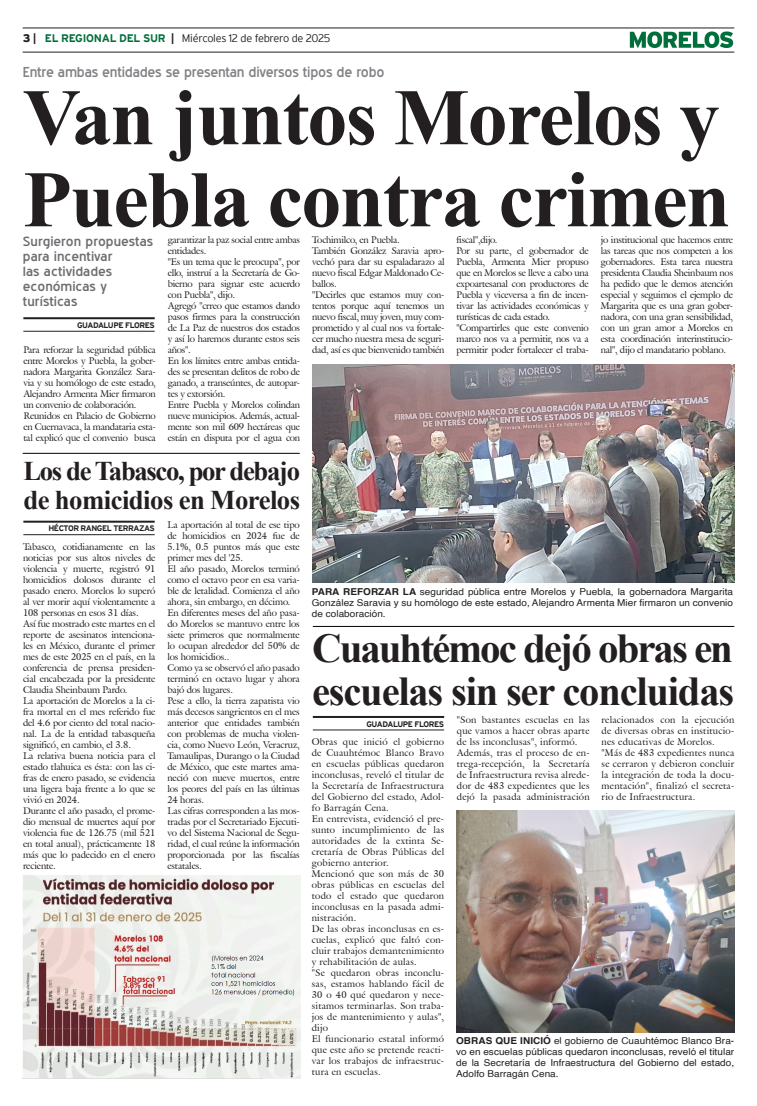
<style>
.page{position:relative;width:757px;height:1106px;background:#fff}
.page>*{position:absolute;margin:0;border:0;box-sizing:border-box;transform-origin:0 0}
.Cabeza_01{font:700 80px "Times New Roman";letter-spacing:-.02em;color:#231f20}
.Cabeza_02{font:700 41px "Times New Roman";letter-spacing:-.03em;color:#231f20}
.Cabeza_02-2{font:700 41px "Times New Roman";letter-spacing:-.05em;color:#231f20}
.Cabeza_03{font:700 27px "Times New Roman";letter-spacing:-.04em;color:#231f20}
.Cabeza_03-2{font:700 27px "Times New Roman";letter-spacing:-.02em;color:#231f20}
.Balazo_01{font:14px "Blue Highway";letter-spacing:-.015em;color:#808285;scale:1.05 1}
.Sumario_Portada{font:13px/15px "Blue Highway";color:#6c6d70;scale:1.1 1}
.t1{font:300 11px "Interstate";letter-spacing:-.025em;color:#231f20}
.t2{font:9.5px/11px "Galliard IT Cby BT";letter-spacing:-.01em;color:#231f20;text-align:justify}
.Pie_de_foto{font:9.5px/11px "Helvetica";letter-spacing:.005em;color:#231f20;text-align:justify;scale:1.05 1}
.t3{font:700 8px "Interstate";letter-spacing:-.05em;color:#231f20}
.s1{font-weight:900}
.s2{font-weight:700}
.s3{font-weight:700;color:#006f3c}
</style>
<div class="page">
<hr style="left:23px;top:28px;width:711px;height:1px;background:#231f20">
<hr style="left:23px;top:52px;width:711px;height:1px;background:#231f20">
<svg style="left:630px;top:31px;width:103px;height:17px"></svg>
<hr style="left:23px;top:317px;width:132px;height:2px;background:#231f20">
<hr style="left:23px;top:331px;width:132px;height:1px;background:#231f20">
<hr style="left:23px;top:520px;width:132px;height:2px;background:#231f20">
<hr style="left:23px;top:534px;width:132px;height:1px;background:#231f20">
<hr style="left:23px;top:453px;width:277px;height:1px;background:#000">
<hr style="left:313px;top:716px;width:131px;height:2px;background:#231f20">
<hr style="left:313px;top:729px;width:131px;height:1px;background:#231f20">
<hr style="left:313px;top:626px;width:421px;height:1px;background:#000">
<img style="left:313px;top:364px;width:421px;height:219px">
<img style="left:457px;top:810px;width:277px;height:222px">
<img style="left:23px;top:875px;width:277px;height:203px">
<p class="t1" style="left:23px;top:32px;width:309px"><span class="s1">3</span> <span class="s2">|</span> <span class="s3">EL REGIONAL DEL SUR</span> <span class="s2">|</span> Miércoles 12 de febrero de 2025</p>
<p class="Balazo_01" style="left:23px;top:63px;width:346px">Entre ambas entidades se presentan diversos tipos de robo</p>
<p class="Cabeza_01" style="left:23px;top:60px;width:698px">Van juntos Morelos y</p>
<p class="Cabeza_01" style="left:23px;top:142px;width:709px">Puebla contra crimen</p>
<p class="Sumario_Portada" style="left:23px;top:234px;width:120px">Surgieron propuestas para incentivar<br>las actividades económicas y turísticas</p>
<p class="t3" style="left:77px;top:320px;width:79px">GUADALUPE FLORES</p>
<p class="t2" style="left:168px;top:234px;width:134px">garantizar la paz social entre ambas entidades.</p>
<p class="t2" style="left:168px;top:256px;width:134px">"Es un tema que le preocupa", por ello, instruí a la Secretaría de Go&shy;bierno para signar este acuerdo con Puebla", dijo.</p>
<p class="t2" style="left:168px;top:300px;width:134px">Agregó "crreo que estamos dando pasos firmes para la construcción de La Paz de nuestros dos estados y así lo haremos durante estos seis años".</p>
<p class="t2" style="left:168px;top:355px;width:134px">En los límites entre ambas entida&shy;des se presentan delitos de robo de ganado, a transeúntes, de autopar&shy;tes y extorsión.</p>
<p class="t2" style="left:168px;top:399px;width:134px">Entre Puebla y Morelos colindan nueve municipios. Además, actual&shy;mente son mil 609 hectáreas que están en disputa por el agua con</p>
<p class="t2" style="left:312px;top:234px;width:89px">Tochimilco, en Puebla.</p>
<p class="t2" style="left:312px;top:245px;width:134px">También González Saravia apro&shy;vechó para dar su espaladarazo al nuevo fiscal Edgar Maldonado Ce&shy;ballos.</p>
<p class="t2" style="left:312px;top:289px;width:134px">"Decirles que estamos muy con&shy;tentos porque aquí tenemos un nuevo fiscal, muy joven, muy com&shy;prometido y al cual nos va fortale&shy;cer mucho nuestra mesa de seguri&shy;dad, así es que bienvenido también</p>
<p class="t2" style="left:456px;top:234px;width:43px">fiscal",dijo.</p>
<p class="t2" style="left:456px;top:245px;width:134px">Por su parte, el gobernador de Puebla, Armenta Mier propuso que en Morelos se lleve a cabo una expoartesanal con productores de Puebla y viceversa a fin de incen&shy;tivar las actividades económicas y turísticas de cada estado.</p>
<p class="t2" style="left:456px;top:322px;width:134px">"Compartirles que este convenio marco nos va a permitir, nos va a permitir poder fortalecer el traba-</p>
<p class="t2" style="left:601px;top:234px;width:134px">jo institucional que hacemos entre las tareas que nos competen a los gobernadores. Esta tarea nuestra presidenta Claudia Sheinbaum nos ha pedido que le demos atención especial y seguimos el ejemplo de Margarita que es una gran gober&shy;nadora, con una gran sensibilidad, con un gran amor a Morelos en esta coordinación interinstitucio&shy;nal", dijo el mandatario poblano.</p>
<p class="t2" style="left:23px;top:344px;width:134px">Para reforzar la seguridad pública entre Morelos y Puebla, la gober&shy;nadora Margarita González Sara&shy;via y su homólogo de este estado, Alejandro Armenta Mier firmaron un convenio de colaboración.</p>
<p class="t2" style="left:23px;top:410px;width:134px">Reunidos en Palacio de Gobierno en Cuernavaca, la mandataria esta&shy;tal explicó que el convenio busca</p>
<p class="Cabeza_03" style="left:23px;top:452px;width:278px">Los de Tabasco, por debajo</p>
<p class="Cabeza_03-2" style="left:23px;top:481px;width:278px">de homicidios en Morelos</p>
<p class="t3" style="left:48px;top:524px;width:108px">HÉCTOR RANGEL TERRAZAS</p>
<p class="t2" style="left:167px;top:519px;width:134px">La aportación al total de ese tipo de homicidios en 2024 fue de 5.1%, 0.5 puntos más que este primer mes del '25.</p>
<p class="t2" style="left:167px;top:563px;width:134px">El año pasado, Morelos terminó como el octavo peor en esa varia&shy;ble de letalidad. Comienza el año ahora, sin embargo, en décimo.</p>
<p class="t2" style="left:167px;top:607px;width:134px">En diferentes meses del año pasa&shy;do Morelos se mantuvo entre los siete primeros que normalmente lo ocupan alrededor del 50% de los homicidios..</p>
<p class="t2" style="left:167px;top:662px;width:134px">Como ya se observó el año pasado terminó en octavo lugar y ahora bajó dos lugares.</p>
<p class="t2" style="left:167px;top:695px;width:134px">Pese a ello, la tierra zapatista vio más decesos sangrientos en el mes anterior que entidades también con problemas de mucha violen&shy;cia, como Nuevo León, Veracruz, Tamaulipas, Durango o la Ciudad de México, que este martes ama&shy;neció con nueve muertos, entre los peores del país en las últimas 24 horas.</p>
<p class="t2" style="left:167px;top:805px;width:134px">Las cifras corresponden a las mos&shy;tradas por el Secretariado Ejecuti&shy;vo del Sistema Nacional de Segu&shy;ridad, el cual reúne la información proporcionada por las fiscalías estatales.</p>
<p class="t2" style="left:23px;top:541px;width:134px">Tabasco, cotidianamente en las noticias por sus altos niveles de violencia y muerte, registró 91 homicidios dolosos durante el pasado enero. Morelos lo superó al ver morir aquí violentamente a 108 personas en esos 31 días.</p>
<p class="t2" style="left:23px;top:618px;width:134px">Así fue mostrado este martes en el reporte de asesinatos intenciona&shy;les en México, durante el primer mes de este 2025 en el país, en la conferencia de prensa presiden&shy;cial encabezada por la presidente Claudia Sheinbaum Pardo.</p>
<p class="t2" style="left:23px;top:695px;width:134px">La aportación de Morelos a la ci&shy;fra mortal en el mes referido fue del 4.6 por ciento del total nacio&shy;nal. La de la entidad tabasqueña significó, en cambio, el 3.8.</p>
<p class="t2" style="left:23px;top:750px;width:134px">La relativa buena noticia para el estado tlahuica es ésta: con las ci&shy;fras de enero pasado, se evidencia una ligera baja frente a lo que se vivió en 2024.</p>
<p class="t2" style="left:23px;top:805px;width:134px">Durante el año pasado, el prome&shy;dio mensual de muertes aquí por violencia fue de 126.75 (mil 521 en total anual), prácticamente 18 más que lo padecido en el enero reciente.</p>
<p class="Pie_de_foto" style="left:312px;top:586px;width:403px"><span class="s2">PARA REFORZAR LA</span> seguridad pública entre Morelos y Puebla, la gobernadora Margarita González Saravia y su homólogo de este estado, Alejandro Armenta Mier firmaron un convenio de colaboración.</p>
<p class="Cabeza_02-2" style="left:312px;top:619px;width:422px">Cuauhtémoc dejó obras en</p>
<p class="Cabeza_02" style="left:312px;top:662px;width:424px">escuelas sin ser concluidas</p>
<p class="t3" style="left:366px;top:719px;width:79px">GUADALUPE FLORES</p>
<p class="t2" style="left:457px;top:714px;width:134px">"Son bastantes escuelas en las que vamos a hacer obras aparte de lss inconclusas", informó.</p>
<p class="t2" style="left:457px;top:747px;width:134px">Además, tras el proceso de en&shy;trega-recepción, la Secretaría de Infraestructura revisa alrede&shy;dor de 483 expedientes que les dejó la pasada administración</p>
<p class="t2" style="left:601px;top:714px;width:134px">relacionados con la ejecución de diversas obras en institucio&shy;nes educativas de Morelos.</p>
<p class="t2" style="left:601px;top:747px;width:134px">"Más de 483 expedientes nunca se cerraron y debieron concluir la integración de toda la docu&shy;mentación", finalizó el secreta&shy;rio de Infraestructura.</p>
<p class="t2" style="left:312px;top:736px;width:134px">Obras que inició el gobierno de Cuauhtémoc Blanco Bravo en escuelas públicas quedaron inconclusas, reveló el titular de la Secretaría de Infraestructura del Gobierno del estado, Adol&shy;fo Barragán Cena.</p>
<p class="t2" style="left:312px;top:813px;width:134px">En entrevista, evidenció el pre&shy;sunto incumplimiento de las autoridades de la extinta Se&shy;cretaría de Obras Públicas del gobierno anterior.</p>
<p class="t2" style="left:312px;top:868px;width:134px">Mencionó que son más de 30 obras públicas en escuelas del todo el estado que quedaron inconclusas en la pasada admi&shy;nistración.</p>
<p class="t2" style="left:312px;top:923px;width:134px">De las obras inconclusas en es&shy;cuelas, explicó que faltó con&shy;cluir trabajos demantenimiento y rehabilitación de aulas.</p>
<p class="t2" style="left:312px;top:967px;width:134px">"Se quedaron obras inconclu&shy;sas, estamos hablando fácil de 30 o 40 qué quedaron y nece&shy;sitamos terminarlas. Son traba&shy;jos de mantenimiento y aulas", dijo</p>
<p class="t2" style="left:312px;top:1033px;width:134px">El funcionario estatal informó que este año se pretende reacti&shy;var los trabajos de infraestruc&shy;tura en escuelas.</p>
<p class="Pie_de_foto" style="left:456px;top:1035px;width:266px"><span class="s2">OBRAS QUE INICIÓ</span> el gobierno de Cuauhtémoc Blanco Bra&shy;vo en escuelas públicas quedaron inconclusas, reveló el titular de la Secretaría de Infraestructura del Gobierno del estado, Adolfo Barragán Cena.</p>
</div>
